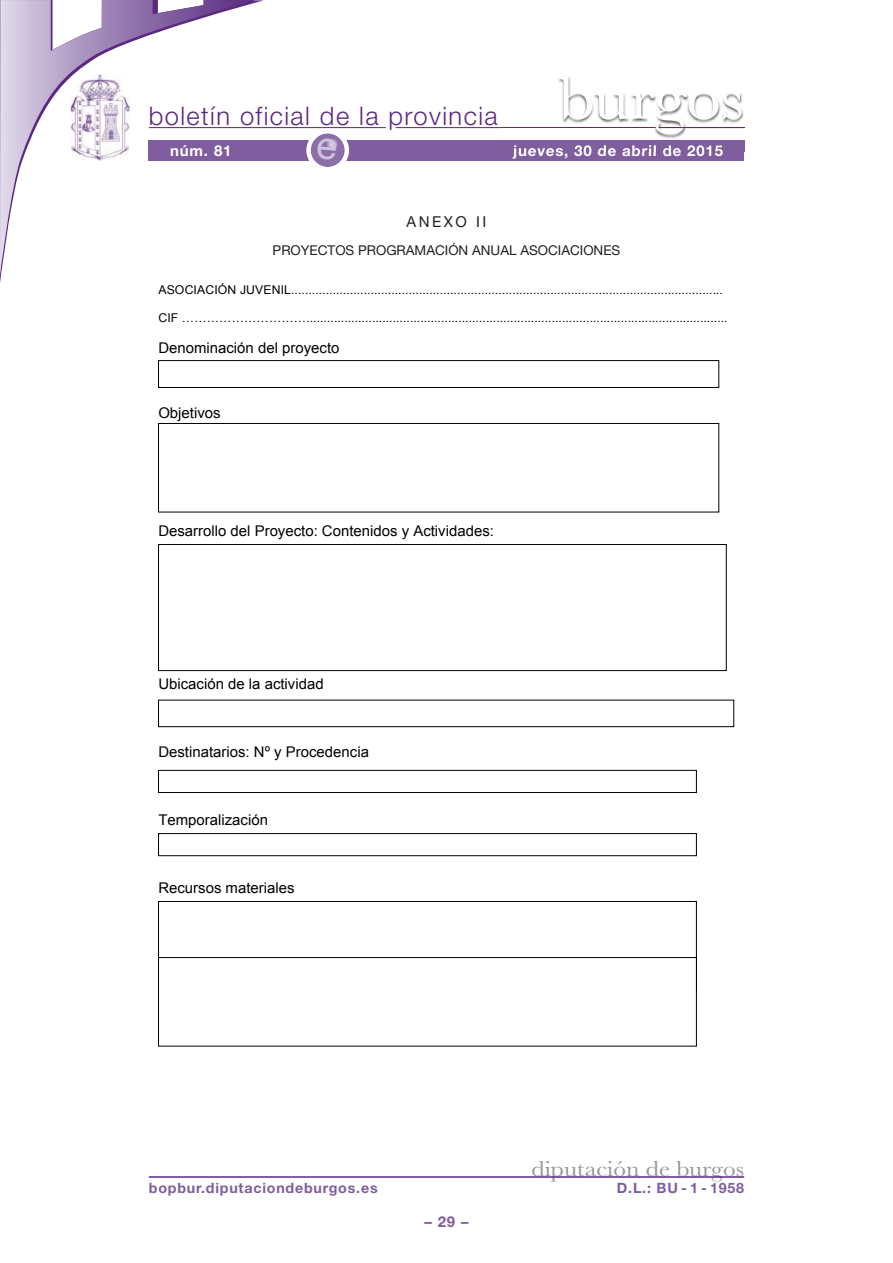
<style>
.page{position:relative;width:893px;height:1263px;background:#fff}
.page>*{position:absolute;margin:0;border:0;box-sizing:border-box;transform-origin:0 0}
.t1{font:63px "Baskerville";letter-spacing:-.01em;color:#fff;scale:1.12 1}
.t2{font:300 25.5px "Helvetica Neue";letter-spacing:.055em;color:#5c2781}
.t3{font:22.5px "Baskerville";color:#939598;scale:1.12 1}
.t4{font:700 15px "Helvetica Neue";letter-spacing:.055em;color:#fff}
.t5{font:15px "Helvetica Neue";letter-spacing:.165em;color:#231f20}
.t6{font:700 15px "Helvetica Neue";color:#7f5d9e}
.t7{font:14.7px "Arial";color:#000}
.t8{font:700 14.7px "Arial";color:#000}
.t9{font:700 14.25px "Helvetica Neue";letter-spacing:.055em;color:#7f5d9e}
.t10{font:13.5px "Helvetica Neue";color:#231f20}
.t11{font:12.15px "Arial";letter-spacing:.01em;color:#000}
</style>
<div class="page">
<hr style="left:396px;top:127px;width:348px;height:1px;background:#5c2781">
<hr style="left:149px;top:127px;width:237px;height:1px;background:#5c2781">
<svg style="left:0;top:0;width:255px;height:275px"></svg>
<div style="left:149px;top:140px;width:595px;height:20px;background:#7f5d9e"></div>
<hr style="left:149px;top:1176px;width:595px;height:2px;background:#5c2781">
<img style="left:558px;top:76px;width:187px;height:75px">
<img style="left:558px;top:127px;width:101px;height:1px">
<img style="left:558px;top:140px;width:186px;height:11px">
<img style="left:514px;top:145px;width:67px;height:6px">
<hr style="left:659px;top:127px;width:85px;height:1px;background:#5c2781">
<img style="left:71px;top:74px;width:59px;height:87px">
<div style="left:158px;top:360px;width:561px;height:28px;border:1px solid #000"></div>
<div style="left:158px;top:700px;width:576px;height:27px;border:1px solid #000"></div>
<div style="left:158px;top:423px;width:561px;height:89px;border:1px solid #000"></div>
<div style="left:158px;top:544px;width:569px;height:127px;border:1px solid #000"></div>
<div style="left:158px;top:770px;width:539px;height:23px;border:1px solid #000"></div>
<div style="left:158px;top:833px;width:539px;height:23px;border:1px solid #000"></div>
<div style="left:158px;top:901px;width:539px;height:89px;border:1px solid #000"></div>
<div style="left:158px;top:957px;width:538px;height:89px;background:#fff"></div>
<div style="left:158px;top:957px;width:539px;height:89px;border:1px solid #000"></div>
<svg style="left:306px;top:133px;width:43px;height:34px"></svg>
<h2 class="t2" style="left:149px;top:100px;width:350px">boletín oficial de la provincia</h2>
<h1 class="t1" style="left:558px;top:60px;width:168px">burgos</h1>
<p class="t4" style="left:170px;top:141px;width:63px">núm. 81</p>
<p class="t4" style="left:513px;top:141px;width:211px">jueves, 30 de abril de 2015</p>
<p class="t8" style="left:417px;top:203px;width:60px">Anexo II</p>
<p class="t8" style="left:246px;top:237px;width:402px">PROYECTOS PROGRAMACIÓN ANUAL ASOCIACIONES</p>
<p class="t11" style="left:158px;top:283px;width:566px">ASOCIACIÓN JUVENIL.............................................................................................................................</p>
<p class="t11" style="left:158px;top:311px;width:571px">CIF …………………………..........................................................................................................................</p>
<p class="t7" style="left:158px;top:339px;width:183px">Denominación del proyecto</p>
<p class="t5" style="left:407px;top:213px;width:81px">ANEXO II</p>
<p class="t10" style="left:273px;top:242px;width:349px">PROYECTOS PROGRAMACIÓN ANUAL ASOCIACIONES</p>
<p class="t7" style="left:158px;top:404px;width:64px">Objetivos</p>
<p class="t7" style="left:158px;top:523px;width:337px">Desarrollo del Proyecto: Contenidos y Actividades:</p>
<p class="t7" style="left:158px;top:676px;width:167px">Ubicación de la actividad</p>
<p class="t7" style="left:158px;top:744px;width:212px">Destinatarios: Nº y Procedencia</p>
<p class="t7" style="left:158px;top:812px;width:111px">Temporalización</p>
<p class="t7" style="left:158px;top:880px;width:138px">Recursos materiales</p>
<h3 class="t3" style="left:531px;top:1155px;width:191px">diputación de burgos</h3>
<p class="t9" style="left:149px;top:1179px;width:230px">bopbur.diputaciondeburgos.es</p>
<p class="t9" style="left:617px;top:1179px;width:129px">D.L.: BU - 1 - 1958</p>
<p class="t6" style="left:424px;top:1212px;width:46px">–29–</p>
</div>
